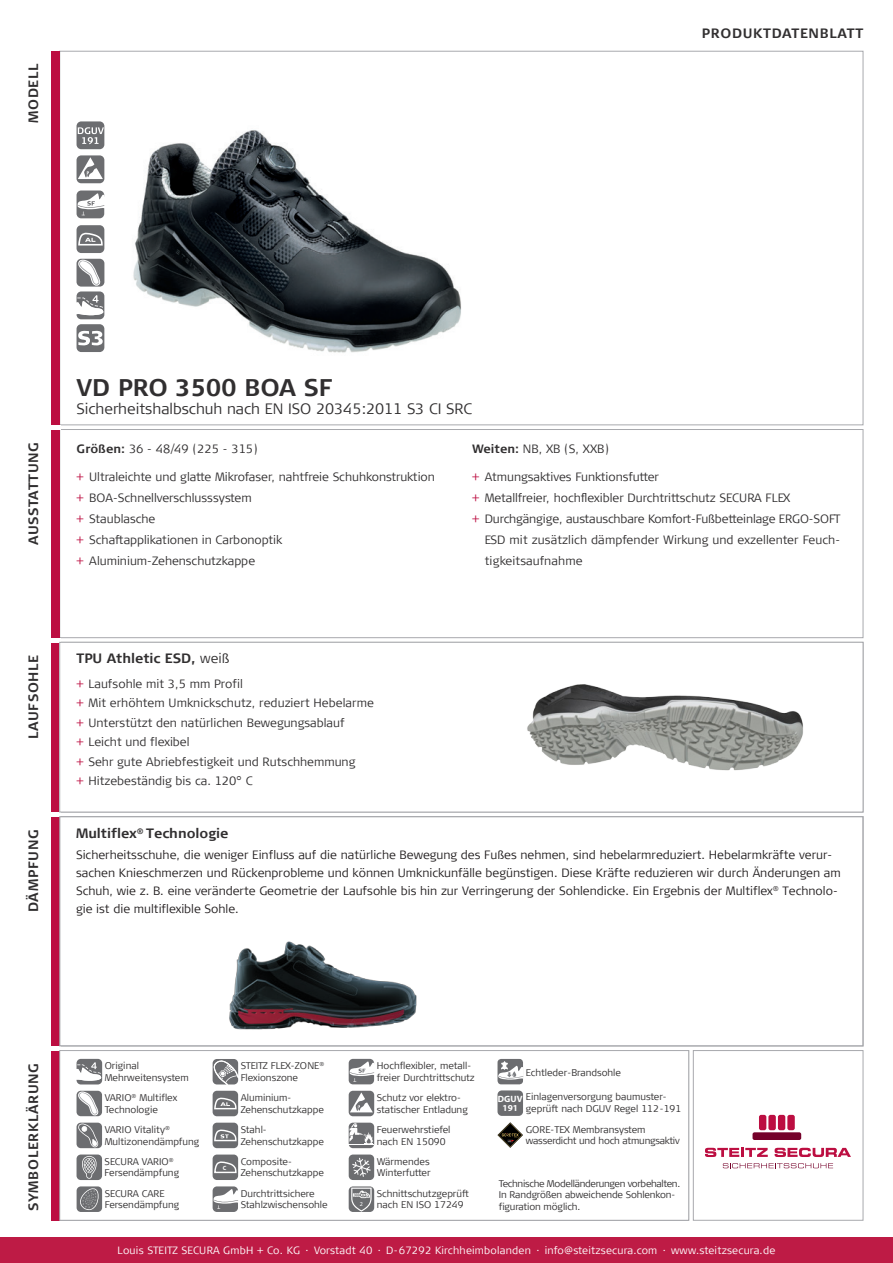
<style>
.page{position:relative;width:893px;height:1263px;background:#fff}
.page>*{position:absolute;margin:0;border:0;box-sizing:border-box;transform-origin:0 0}
.t1{font:700 24px "Signa Column";color:#312f30}
.t2{font:300 15px "Signa Column";color:#312f30}
.t3{font:700 13.5px "Signa Column";letter-spacing:.035em;color:#312f30}
.t4{font:700 13.5px "Signa Column";color:#312f30}
.t5{font:300 12px/21px "Signa Column";color:#312f30}
.t6{font:300 12px/18px "Signa Column";color:#231f20}
.t7{font:300 12px/21px "Signa Column";color:#bc0e41;text-align:justify}
.t8{font:300 10.5px "Signa Column";letter-spacing:.02em;color:#fff}
.t9{font:300 9.75px/11.7px "Signa Column";color:#312f30}
.t10{font:300 9.75px/11.7px "Signa Column";letter-spacing:-.02em;color:#312f30}
.t11{font:700 9.15px/9px "Myriad Pro";color:#fff;text-align:center}
.t12{font:700 6.15px "Myriad Pro";color:#fff}
.t13{font:6.15px "Myriad Pro";color:#fff}
.s1{font-weight:700}
.s2{font-weight:300}
.s3{color:#bc0e41}
</style>
<div class="page">
<div style="left:60px;top:429px;width:803px;height:209px;border:1px solid #a8a9ad"></div>
<div style="left:0;top:1237px;width:893px;height:26px;background:#be1b45"></div>
<div style="left:51px;top:51px;width:9px;height:1169px;background:#bc0e41"></div>
<hr style="left:49px;top:425px;width:12px;height:4px;background:#fff">
<div style="left:693px;top:1050px;width:170px;height:170px;border:1px solid #a8a9ad"></div>
<hr style="left:49px;top:1046px;width:12px;height:4px;background:#fff">
<hr style="left:49px;top:638px;width:12px;height:4px;background:#fff">
<hr style="left:49px;top:812px;width:12px;height:4px;background:#fff">
<svg style="left:705px;top:1148px;width:63px;height:9px"></svg>
<svg style="left:775px;top:1148px;width:76px;height:9px"></svg>
<div style="left:752px;top:1132px;width:49px;height:8px;background:#75012a;border-radius:2px"></div>
<div style="left:759px;top:1115px;width:7px;height:15px;background:#bc0e41;border-radius:2px"></div>
<div style="left:768px;top:1115px;width:8px;height:15px;background:#bc0e41;border-radius:2px"></div>
<div style="left:778px;top:1115px;width:7px;height:15px;background:#bc0e41;border-radius:2px"></div>
<div style="left:787px;top:1115px;width:8px;height:15px;background:#bc0e41;border-radius:2px"></div>
<svg style="left:723px;top:1163px;width:110px;height:5px"></svg>
<div style="left:77px;top:1091px;width:25px;height:25px;background:#6c6d70;border-radius:4px"></div>
<svg style="left:78px;top:1091px;width:21px;height:25px"></svg>
<svg style="left:213px;top:1059px;width:25px;height:25px"></svg>
<div style="left:77px;top:1154px;width:25px;height:26px;background:#6c6d70;border-radius:4px"></div>
<svg style="left:82px;top:1156px;width:15px;height:23px"></svg>
<div style="left:77px;top:1123px;width:25px;height:25px;background:#6c6d70;border-radius:4px"></div>
<svg style="left:78px;top:1123px;width:21px;height:25px"></svg>
<div style="left:77px;top:1186px;width:25px;height:26px;background:#6c6d70;border-radius:4px"></div>
<svg style="left:80px;top:1188px;width:19px;height:22px"></svg>
<svg style="left:77px;top:1059px;width:25px;height:25px"></svg>
<div style="left:213px;top:1091px;width:25px;height:25px;background:#6c6d70;border-radius:4px"></div>
<svg style="left:214px;top:1097px;width:23px;height:12px"></svg>
<div style="left:213px;top:1154px;width:25px;height:26px;background:#6c6d70;border-radius:4px"></div>
<svg style="left:214px;top:1161px;width:23px;height:13px"></svg>
<div style="left:213px;top:1123px;width:25px;height:25px;background:#6c6d70;border-radius:4px"></div>
<svg style="left:214px;top:1129px;width:23px;height:12px"></svg>
<svg style="left:213px;top:1186px;width:25px;height:26px"></svg>
<svg style="left:349px;top:1059px;width:25px;height:25px"></svg>
<div style="left:497px;top:1090px;width:26px;height:26px;background:#6c6d70;border-radius:4px"></div>
<div style="left:497px;top:1059px;width:26px;height:25px;background:#6c6d70;border-radius:4px"></div>
<svg style="left:498px;top:1061px;width:25px;height:19px"></svg>
<svg style="left:349px;top:1091px;width:25px;height:25px"></svg>
<svg style="left:350px;top:1092px;width:23px;height:20px"></svg>
<svg style="left:349px;top:1154px;width:25px;height:26px"></svg>
<div style="left:349px;top:1123px;width:25px;height:25px;background:#6c6d70;border-radius:4px"></div>
<svg style="left:349px;top:1123px;width:25px;height:22px"></svg>
<div style="left:349px;top:1186px;width:25px;height:26px;background:#6c6d70;border-radius:4px"></div>
<svg style="left:351px;top:1187px;width:21px;height:24px"></svg>
<svg style="left:497px;top:1122px;width:26px;height:26px"></svg>
<div style="left:60px;top:1050px;width:629px;height:170px;border:1px solid #a8a9ad"></div>
<img style="left:133px;top:130px;width:328px;height:223px">
<img style="left:527px;top:684px;width:276px;height:87px">
<div style="left:60px;top:642px;width:803px;height:170px;border:1px solid #a8a9ad"></div>
<img style="left:229px;top:941px;width:188px;height:89px">
<div style="left:60px;top:816px;width:803px;height:230px;border:1px solid #a8a9ad"></div>
<svg style="left:77px;top:324px;width:27px;height:28px"></svg>
<div style="left:77px;top:324px;width:27px;height:28px;background:#6c6d70;border-radius:5px"></div>
<svg style="left:78px;top:331px;width:25px;height:14px"></svg>
<svg style="left:77px;top:225px;width:27px;height:28px"></svg>
<div style="left:77px;top:225px;width:27px;height:28px;background:#6c6d70;border-radius:5px"></div>
<svg style="left:78px;top:233px;width:25px;height:12px"></svg>
<svg style="left:77px;top:155px;width:27px;height:28px"></svg>
<div style="left:77px;top:155px;width:27px;height:28px;background:#6c6d70;border-radius:5px"></div>
<svg style="left:78px;top:157px;width:25px;height:22px"></svg>
<svg style="left:77px;top:190px;width:27px;height:28px"></svg>
<svg style="left:77px;top:121px;width:27px;height:28px"></svg>
<div style="left:77px;top:121px;width:27px;height:28px;background:#6c6d70;border-radius:5px"></div>
<svg style="left:78px;top:127px;width:26px;height:17px"></svg>
<svg style="left:77px;top:259px;width:27px;height:28px"></svg>
<svg style="left:77px;top:260px;width:27px;height:59px"></svg>
<p class="t3" style="left:26px;top:123px;width:61px;rotate:-90deg">MODELL</p>
<p class="t3" style="left:702px;top:26px;width:163px">PRODUKTDATENBLATT</p>
<p class="t3" style="left:26px;top:545px;width:105px;rotate:-90deg">AUSSTATTUNG</p>
<p class="t3" style="left:26px;top:739px;width:86px;rotate:-90deg">LAUFSOHLE</p>
<p class="t3" style="left:26px;top:912px;width:85px;rotate:-90deg">DÄMPFUNG</p>
<h1 class="t1" style="left:77px;top:374px;width:258px">VD PRO 3500 BOA SF</h1>
<p class="t2" style="left:77px;top:400px;width:397px">Sicherheitshalbschuh nach EN ISO 20345:2011 S3 CI SRC</p>
<p class="t5" style="left:77px;top:438px;width:183px"><span class="s1">Größen:</span> 36 - 48/49 (225 - 315)</p>
<p class="t5" style="left:472px;top:438px;width:139px"><span class="s1">Weiten:</span> NB, XB (S, XXB)</p>
<p class="t7" style="left:77px;top:466px;width:9px">+ + + + +</p>
<p class="t5" style="left:89px;top:466px;width:347px">Ultraleichte und glatte Mikrofaser, nahtfreie Schuhkonstruktion BOA-Schnellverschlusssystem<br>Staublasche<br>Schaftapplikationen in Carbonoptik Aluminium-Zehenschutzkappe</p>
<p class="t7" style="left:472px;top:466px;width:9px">+ + +</p>
<p class="t5" style="left:485px;top:466px;width:357px">Atmungsaktives Funktionsfutter<br>Metallfreier, hochflexibler Durchtrittschutz SECURA FLEX Durchgängige, austauschbare Komfort-Fußbetteinlage ERGO-SOFT ESD mit zusätzlich dämpfender Wirkung und exzellenter Feuch&shy;tigkeitsaufnahme</p>
<p class="t4" style="left:76px;top:650px;width:154px">TPU Athletic ESD, <span class="s2">weiß</span></p>
<p class="t5" style="left:77px;top:674px;width:299px;line-height:19.5px"><span class="s3">+</span> Laufsohle mit 3,5 mm Profil<br><span class="s3">+</span> Mit erhöhtem Umknickschutz, reduziert Hebelarme <span class="s3">+</span> Unterstützt den natürlichen Bewegungsablauf<br><span class="s3">+</span> Leicht und flexibel<br><span class="s3">+</span> Sehr gute Abriebfestigkeit und Rutschhemmung<br><span class="s3">+</span> Hitzebeständig bis ca. 120° C</p>
<p class="t4" style="left:76px;top:826px;width:154px">Multiflex<sup>®</sup> Technologie</p>
<p class="t6" style="left:76px;top:845px;width:766px">Sicherheitsschuhe, die weniger Einfluss auf die natürliche Bewegung des Fußes nehmen, sind hebelarmreduziert. Hebelarmkräfte verur&shy;sachen Knieschmerzen und Rückenprobleme und können Umknickunfälle begünstigen. Diese Kräfte reduzieren wir durch Änderungen am Schuh, wie z. B. eine veränderte Geometrie der Laufsohle bis hin zur Verringerung der Sohlendicke. Ein Ergebnis der Multiflex<sup>®</sup> Technolo&shy;gie ist die multiflexible Sohle.</p>
<p class="t3" style="left:26px;top:1211px;width:149px;rotate:-90deg">SYMBOLERKLÄRUNG</p>
<p class="t9" style="left:105px;top:1060px;width:85px">Original<br>Mehrweitensystem</p>
<p class="t9" style="left:241px;top:1060px;width:85px">STEITZ FLEX-ZONE<sup>®<br></sup>Flexionszone</p>
<p class="t9" style="left:377px;top:1060px;width:99px">Hochflexibler, metall&shy;freier Durchtrittschutz</p>
<p class="t9" style="left:526px;top:1066px;width:97px">Echtleder-Brandsohle</p>
<p class="t9" style="left:105px;top:1092px;width:74px">VARIO<sup>®</sup> Multiflex<br>Technologie</p>
<p class="t9" style="left:241px;top:1092px;width:85px">Aluminium-<br>Zehenschutzkappe</p>
<p class="t9" style="left:377px;top:1092px;width:92px">Schutz vor elektro&shy;statischer Entladung</p>
<p class="t9" style="left:526px;top:1091px;width:157px">Einlagenversorgung baumuster&shy;geprüft nach DGUV Regel 112-191</p>
<p class="t11" style="left:498px;top:1094px;width:26px">DGUV<br>191</p>
<p class="t9" style="left:105px;top:1124px;width:96px">VARIO Vitality<sup>®<br></sup>Multizonendämpfung</p>
<p class="t9" style="left:241px;top:1124px;width:85px">Stahl-<br>Zehenschutzkappe</p>
<p class="t9" style="left:105px;top:1155px;width:76px">SECURA VARIO<sup>®<br></sup>Fersendämpfung</p>
<p class="t12" style="left:223px;top:1164px;width:5px">C</p>
<p class="t9" style="left:241px;top:1155px;width:85px">Composite-<br>Zehenschutzkappe</p>
<p class="t9" style="left:105px;top:1187px;width:76px">SECURA CARE<br>Fersendämpfung</p>
<p class="t9" style="left:241px;top:1187px;width:88px">Durchtrittsichere<br>Stahlzwischensohle</p>
<p class="t9" style="left:377px;top:1124px;width:75px">Feuerwehrstiefel nach EN 15090</p>
<p class="t9" style="left:377px;top:1155px;width:55px">Wärmendes<br>Winterfutter</p>
<p class="t9" style="left:377px;top:1187px;width:94px">Schnittschutzgeprüft</p>
<p class="t13" style="left:360px;top:1200px;width:5px">2</p>
<p class="t9" style="left:377px;top:1199px;width:88px">nach EN ISO 17249</p>
<p class="t10" style="left:526px;top:1123px;width:156px">GORE-TEX Membransystem wasserdicht und hoch atmungsaktiv</p>
<p class="t10" style="left:499px;top:1177px;width:183px">Technische Modelländerungen vorbehalten.<br>In Randgrößen abweichende Sohlenkon&shy;figuration möglich.</p>
<p class="t8" style="left:118px;top:1244px;width:659px">Louis STEITZ SECURA GmbH + Co. KG · Vorstadt 40 · D-67292 Kirchheimbolanden · info@steitzsecura.com · www.steitzsecura.de</p>
</div>
